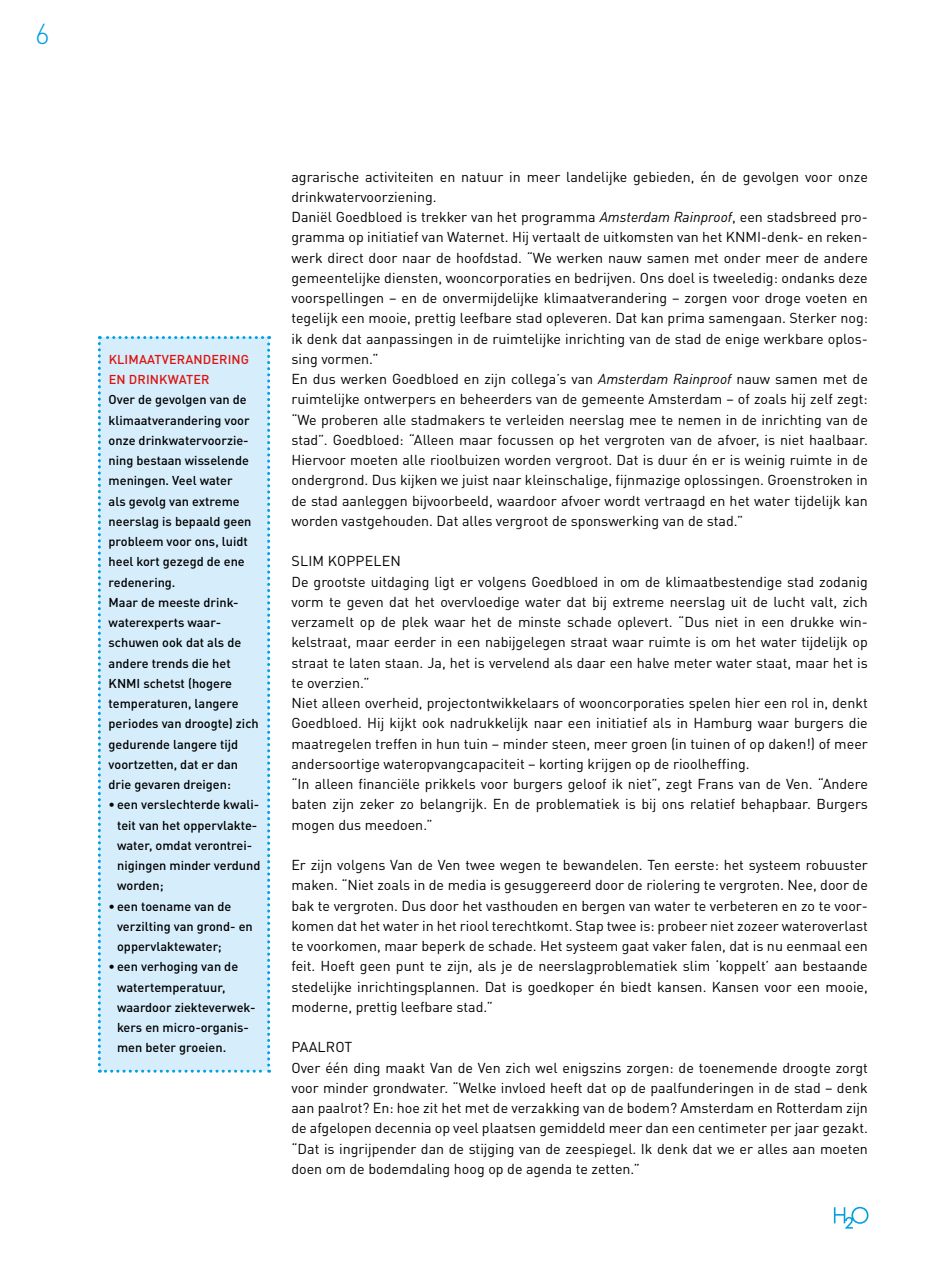
<style>
.page{position:relative;width:936px;height:1263px;background:#fff}
.page>*{position:absolute;margin:0;border:0;box-sizing:border-box;transform-origin:0 0}
.t1{font:300 28.5px "DIN Pro";color:#009ee3}
.t2{font:14.25px/20.2px "DIN Pro";color:#000}
.t3{font:500 12.75px/20.2px "DIN Pro";color:#000}
.t4{font:500 12.75px/20.2px "DIN Pro";letter-spacing:.01em;color:#db130e}
.s1{font-style:italic}
</style>
<div class="page">
<svg style="left:833px;top:1207px;width:35px;height:21px"></svg>
<div style="left:98px;top:336px;width:172px;height:737px;background:#d6eefc"></div>
<h1 class="t1" style="left:35px;top:12px;width:16px">6</h1>
<p class="t4" style="left:109px;top:348px;width:142px">KLIMAATVERANDERING<br>EN DRINKWATER</p>
<p class="t3" style="left:109px;top:388px;width:152px">Over de gevolgen van de klimaatverandering voor onze drinkwatervoorzie&shy;ning bestaan wisselende meningen. Veel water<br>als gevolg van extreme neerslag is bepaald geen probleem voor ons, luidt heel kort gezegd de ene redenering.<br>Maar de meeste drink&shy;waterexperts waar&shy;schuwen ook dat als de andere trends die het<br>KNMI schetst (hogere temperaturen, langere periodes van droogte) zich gedurende langere tijd voortzetten, dat er dan drie gevaren dreigen:</p>
<p class="t3" style="left:117px;top:793px;width:145px;text-indent:-9px">• een verslechterde kwali&shy;teit van het oppervlakte&shy;water, omdat verontrei&shy;nigingen minder verdund worden;</p>
<p class="t3" style="left:117px;top:894px;width:137px;text-indent:-9px">• een toename van de verzilting van grond- en oppervlaktewater;</p>
<p class="t3" style="left:117px;top:955px;width:140px;text-indent:-9px">• een verhoging van de watertemperatuur, waardoor ziekteverwek&shy;kers en micro-organis&shy;men beter groeien.</p>
<p class="t2" style="left:291px;top:165px;width:578px">agrarische activiteiten en natuur in meer landelijke gebieden, én de gevolgen voor onze drinkwatervoorziening.<br>Daniël Goedbloed is trekker van het programma <span class="s1">Amsterdam Rainproof</span>, een stadsbreed pro&shy;gramma op initiatief van Waternet. Hij vertaalt de uitkomsten van het KNMI-denk- en reken&shy;werk direct door naar de hoofdstad. “We werken nauw samen met onder meer de andere gemeentelijke diensten, wooncorporaties en bedrijven. Ons doel is tweeledig: ondanks deze voorspellingen – en de onvermijdelijke klimaatverandering – zorgen voor droge voeten en tegelijk een mooie, prettig leefbare stad opleveren. Dat kan prima samengaan. Sterker nog: ik denk dat aanpassingen in de ruimtelijke inrichting van de stad de enige werkbare oplos&shy;sing vormen.”<br>En dus werken Goedbloed en zijn collega’s van <span class="s1">Amsterdam Rainproof</span> nauw samen met de ruimtelijke ontwerpers en beheerders van de gemeente Amsterdam – of zoals hij zelf zegt: “We proberen alle stadmakers te verleiden neerslag mee te nemen in de inrichting van de stad”. Goedbloed: “Alleen maar focussen op het vergroten van de afvoer, is niet haalbaar.<br>Hiervoor moeten alle rioolbuizen worden vergroot. Dat is duur én er is weinig ruimte in de ondergrond. Dus kijken we juist naar kleinschalige, fijnmazige oplossingen. Groenstroken in de stad aanleggen bijvoorbeeld, waardoor afvoer wordt vertraagd en het water tijdelijk kan worden vastgehouden. Dat alles vergroot de sponswerking van de stad.”</p>
<p class="t2" style="left:291px;top:550px;width:578px">SLIM KOPPELEN<br>De grootste uitdaging ligt er volgens Goedbloed in om de klimaatbestendige stad zodanig vorm te geven dat het overvloedige water dat bij extreme neerslag uit de lucht valt, zich verzamelt op de plek waar het de minste schade oplevert. “Dus niet in een drukke win&shy;kelstraat, maar eerder in een nabijgelegen straat waar ruimte is om het water tijdelijk op straat te laten staan. Ja, het is vervelend als daar een halve meter water staat, maar het is te overzien.”<br>Niet alleen overheid, projectontwikkelaars of wooncorporaties spelen hier een rol in, denkt Goedbloed. Hij kijkt ook nadrukkelijk naar een initiatief als in Hamburg waar burgers die maatregelen treffen in hun tuin – minder steen, meer groen (in tuinen of op daken!) of meer andersoortige wateropvangcapaciteit – korting krijgen op de rioolheffing.<br>“In alleen financiële prikkels voor burgers geloof ik niet”, zegt Frans van de Ven. “Andere baten zijn zeker zo belangrijk. En de problematiek is bij ons relatief behapbaar. Burgers mogen dus meedoen.”</p>
<p class="t2" style="left:291px;top:853px;width:578px;text-align:justify">Er zijn volgens Van de Ven twee wegen te bewandelen. Ten eerste: het systeem robuuster maken. “Niet zoals in de media is gesuggereerd door de riolering te vergroten. Nee, door de bak te vergroten. Dus door het vasthouden en bergen van water te verbeteren en zo te voor&shy;komen dat het water in het riool terechtkomt. Stap twee is: probeer niet zozeer wateroverlast te voorkomen, maar beperk de schade. Het systeem gaat vaker falen, dat is nu eenmaal een feit. Hoeft geen punt te zijn, als je de neerslagproblematiek slim ‘koppelt’ aan bestaande stedelijke inrichtingsplannen. Dat is goedkoper én biedt kansen. Kansen voor een mooie, moderne, prettig leefbare stad.”</p>
<p class="t2" style="left:291px;top:1036px;width:578px">PAALROT<br>Over één ding maakt Van de Ven zich wel enigszins zorgen: de toenemende droogte zorgt voor minder grondwater. “Welke invloed heeft dat op de paalfunderingen in de stad – denk aan paalrot? En: hoe zit het met de verzakking van de bodem? Amsterdam en Rotterdam zijn de afgelopen decennia op veel plaatsen gemiddeld meer dan een centimeter per jaar gezakt. “Dat is ingrijpender dan de stijging van de zeespiegel. Ik denk dat we er alles aan moeten doen om de bodemdaling hoog op de agenda te zetten.”</p>
</div>
